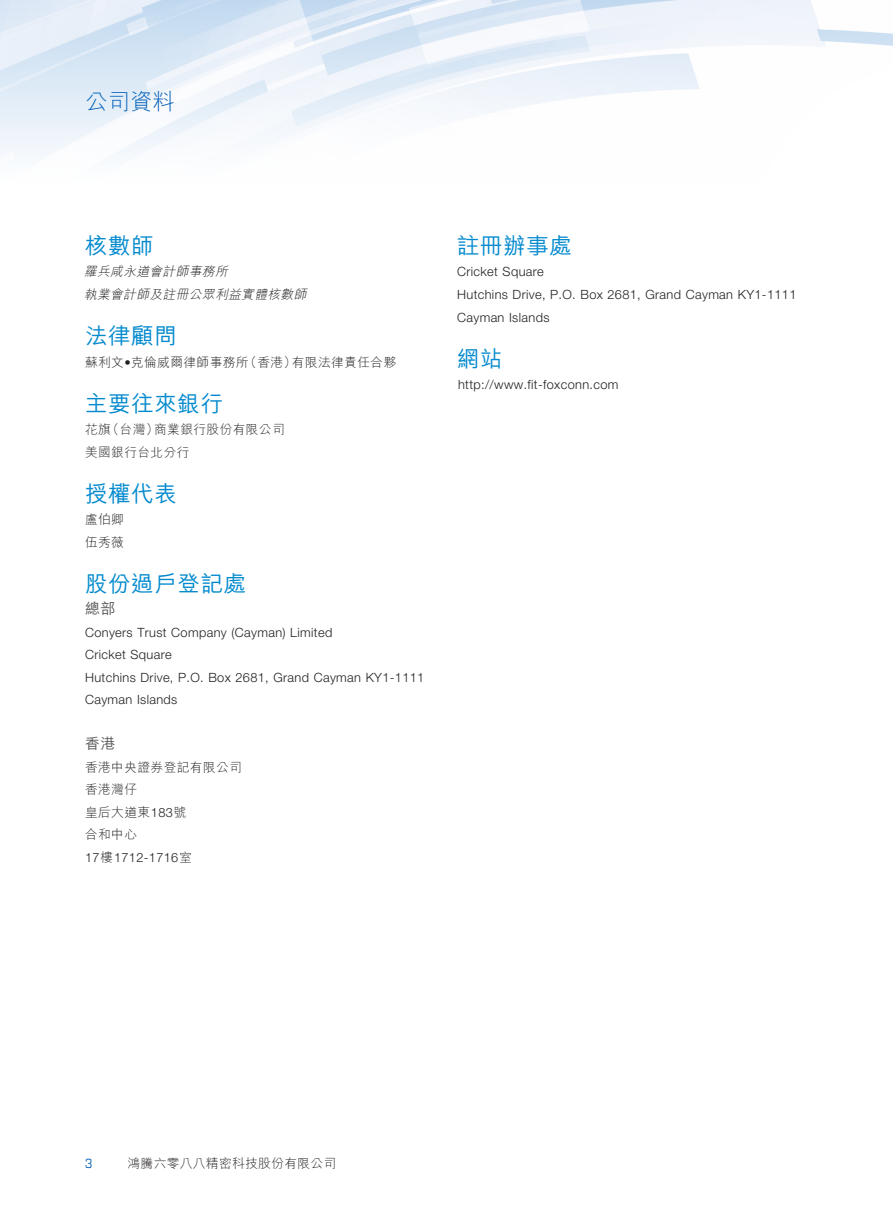
<style>
.page{position:relative;width:893px;height:1212px;background:#fff}
.page>*{position:absolute;margin:0;border:0;box-sizing:border-box;transform-origin:0 0}
.t1{font:500 22.5px "M Hei HK";letter-spacing:.03em;color:#038ace}
.t2{font:300 22.5px "M Hei HK";color:#005fb9}
.t3{font:500 15px "M Hei HK";color:#57585a}
.t4{font:300 12.75px/22.5px "Helvetica Neue LT Std";letter-spacing:.03em;color:#231f20}
.t5{font:300 12.75px/22.5px "M Hei HK";letter-spacing:.03em;color:#231f20}
.t6{font:italic 300 12.75px/22.5px "M Hei HK";color:#231f20}
.t7{font:condensed 12.75px "Eurostile LT Std";color:#005fb9}
.s1{font-family:"Helvetica Neue LT Std"}
.s2{font-family:"M Hei HK"}
</style>
<div class="page">
<img style="left:0;top:0;width:893px;height:155px">
<h1 class="t2" style="left:85px;top:90px;width:91px">公司資料</h1>
<h1 class="t1" style="left:85px;top:229px;width:70px">核數師</h1>
<p class="t6" style="left:84px;top:260px;width:227px">羅兵咸永道會計師事務所<br>執業會計師及註冊公眾利益實體核數師</p>
<h1 class="t1" style="left:85px;top:319px;width:93px">法律顧問</h1>
<p class="t5" style="left:292px;top:350px;width:106px">有限法律責任合夥</p>
<p class="t5" style="left:85px;top:350px;width:165px">蘇利文<span class="s1">•</span>克倫威爾律師事務所</p>
<h1 class="t1" style="left:85px;top:387px;width:140px">主要往來銀行</h1>
<p class="t5" style="left:154px;top:418px;width:132px">商業銀行股份有限公司</p>
<p class="t5" style="left:244px;top:350px;width:54px">（香港）</p>
<p class="t5" style="left:106px;top:418px;width:54px">（台灣）</p>
<p class="t5" style="left:85px;top:418px;width:106px">花旗<br>美國銀行台北分行</p>
<h1 class="t1" style="left:85px;top:477px;width:93px">授權代表</h1>
<p class="t5" style="left:85px;top:508px;width:40px">盧伯卿伍秀薇</p>
<h1 class="t1" style="left:85px;top:567px;width:163px">股份過戶登記處</h1>
<p class="t3" style="left:85px;top:598px;width:32px">總部</p>
<p class="t4" style="left:85px;top:620px;width:341px">Conyers Trust Company (Cayman) Limited<br>Cricket Square<br>Hutchins Drive P, O. . Box 2681, Grand Cayman KY1-1111<br>Cayman Islands</p>
<p class="t3" style="left:85px;top:733px;width:32px">香港</p>
<p class="t5" style="left:85px;top:755px;width:158px">香港中央證券登記有限公司香港灣仔<br>皇后大道東<span class="s1">183</span>號<br>合和中心</p>
<p class="t4" style="left:85px;top:845px;width:109px">17<span class="s2">樓</span>1712-1716<span class="s2">室</span></p>
<h1 class="t1" style="left:457px;top:229px;width:117px">註冊辦事處</h1>
<p class="t4" style="left:457px;top:260px;width:341px">Cricket Square<br>Hutchins Drive P, O. . Box 2681, Grand Cayman KY1-1111<br>Cayman Islands</p>
<h1 class="t1" style="left:457px;top:342px;width:47px">網站</h1>
<p class="t4" style="left:458px;top:373px;width:162px">http://www.fit-foxconn.com</p>
<p class="t7" style="left:85px;top:1155px;width:9px">3</p>
<p class="t5" style="left:128px;top:1152px;width:210px">鴻騰六零八八精密科技股份有限公司</p>
</div>
